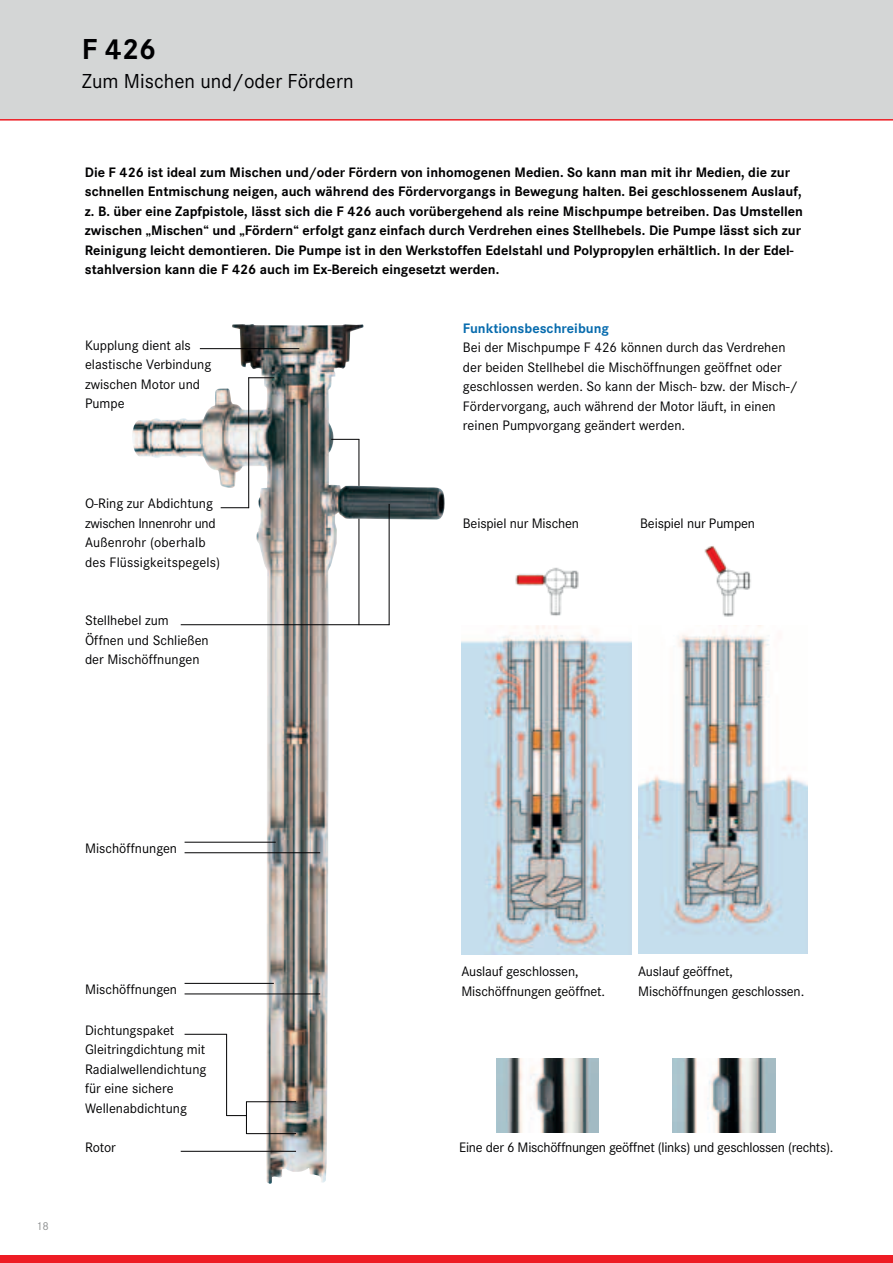
<style>
.page{position:relative;width:893px;height:1263px;background:#fff}
.page>*{position:absolute;margin:0;border:0;box-sizing:border-box;transform-origin:0 0}
.t1{font:700 30px "Corporate S";color:#000002}
.t2{font:21px "Corporate S";color:#000002}
.t3{font:14.25px/19.5px "Corporate S";color:#000002}
.t4{font:700 14.25px/19.5px "Corporate S";color:#000002}
.t5{font:14.25px "Corporate S";letter-spacing:-.02em;color:#000002}
.t6{font:700 14.25px "Corporate S";color:#086cae}
.t7{font:12px "Corporate S";color:#919394}
</style>
<div class="page">
<div style="left:0;top:0;width:893px;height:119px;background:#d4d6d6"></div>
<hr style="left:0;top:119px;width:893px;height:2px;background:#ee1c24">
<div style="left:0;top:1255px;width:893px;height:8px;background:#ee1c24"></div>
<img style="left:132px;top:324px;width:313px;height:860px">
<hr style="left:226px;top:1034px;width:1px;height:82px;background:#000002">
<hr style="left:389px;top:504px;width:1px;height:121px;background:#000002">
<hr style="left:181px;top:624px;width:208px;height:1px;background:#000002">
<hr style="left:200px;top:348px;width:99px;height:1px;background:#000002">
<svg style="left:331px;top:439px;width:28px;height:1px"></svg>
<svg style="left:227px;top:1115px;width:19px;height:1px"></svg>
<hr style="left:185px;top:842px;width:91px;height:1px;background:#000002">
<hr style="left:185px;top:983px;width:89px;height:1px;background:#000002">
<hr style="left:185px;top:852px;width:135px;height:1px;background:#000002">
<hr style="left:185px;top:993px;width:135px;height:1px;background:#000002">
<hr style="left:185px;top:1034px;width:42px;height:1px;background:#000002">
<hr style="left:181px;top:1151px;width:115px;height:1px;background:#000002">
<img style="left:515px;top:567px;width:64px;height:49px">
<img style="left:704px;top:546px;width:47px;height:71px">
<img style="left:496px;top:1059px;width:103px;height:73px">
<img style="left:673px;top:1059px;width:103px;height:73px">
<img style="left:461px;top:625px;width:170px;height:330px">
<img style="left:638px;top:625px;width:170px;height:329px">
<svg style="left:249px;top:377px;width:25px;height:1px"></svg>
<svg style="left:221px;top:507px;width:27px;height:1px"></svg>
<hr style="left:248px;top:377px;width:1px;height:131px;background:#000002">
<hr style="left:246px;top:1101px;width:50px;height:1px;background:#000002">
<hr style="left:246px;top:1101px;width:1px;height:33px;background:#000002">
<hr style="left:246px;top:1133px;width:50px;height:1px;background:#000002">
<h1 class="t1" style="left:82px;top:37px;width:76px">F 426</h1>
<h2 class="t2" style="left:82px;top:73px;width:273px">Zum Mischen und/oder Fördern</h2>
<p class="t4" style="left:85px;top:163px;width:720px">Die F 426 ist ideal zum Mischen und/oder Fördern von inhomogenen Medien. So kann man mit ihr Medien, die zur schnellen Entmischung neigen, auch während des Fördervorgangs in Bewegung halten. Bei geschlossenem Auslauf, z. B. über eine Zapfpistole, lässt sich die F 426 auch vorübergehend als reine Mischpumpe betreiben. Das Umstellen zwischen „Mischen“ und „Fördern“ erfolgt ganz einfach durch Verdrehen eines Stellhebels. Die Pumpe lässt sich zur Reinigung leicht demontieren. Die Pumpe ist in den Werkstoffen Edelstahl und Polypropylen erhältlich. In der Edel&shy;stahlversion kann die F 426 auch im Ex-Bereich eingesetzt werden.</p>
<p class="t3" style="left:85px;top:336px;width:128px">Kupplung dient als elastische Verbindung zwischen Motor und<br>Pumpe</p>
<p class="t3" style="left:85px;top:495px;width:137px">O-Ring zur Abdichtung zwischen Innenrohr und<br>Außenrohr (oberhalb des Flüssigkeitspegels)</p>
<p class="t3" style="left:85px;top:612px;width:125px">Stellhebel zum<br>Öffnen und Schließen der Mischöffnungen</p>
<p class="t6" style="left:463px;top:322px;width:148px">Funktionsbeschreibung</p>
<p class="t3" style="left:463px;top:339px;width:337px">Bei der Mischpumpe F 426 können durch das Verdrehen der beiden Stellhebel die Mischöffnungen geöffnet oder geschlossen werden. So kann der Misch- bzw. der Misch-/ Fördervorgang, auch während der Motor läuft, in einen reinen Pumpvorgang geändert werden.</p>
<p class="t3" style="left:463px;top:514px;width:118px">Beispiel nur Mischen</p>
<p class="t3" style="left:640px;top:514px;width:116px">Beispiel nur Pumpen</p>
<p class="t3" style="left:85px;top:840px;width:94px">Mischöffnungen</p>
<p class="t7" style="left:36px;top:1221px;width:14px">18</p>
<p class="t3" style="left:85px;top:980px;width:94px">Mischöffnungen</p>
<p class="t3" style="left:85px;top:1021px;width:123px">Dichtungspaket<br>Gleitringdichtung mit<br>Radialwellendichtung für eine sichere<br>Wellenabdichtung</p>
<p class="t3" style="left:85px;top:1138px;width:32px">Rotor</p>
<p class="t3" style="left:461px;top:963px;width:145px">Auslauf geschlossen,<br>Mischöffnungen geöffnet.</p>
<p class="t3" style="left:638px;top:963px;width:168px">Auslauf geöffnet,<br>Mischöffnungen geschlossen.</p>
<p class="t5" style="left:459px;top:1141px;width:376px">Eine der 6 Mischöffnungen geöffnet (links) und geschlossen (rechts).</p>
</div>
